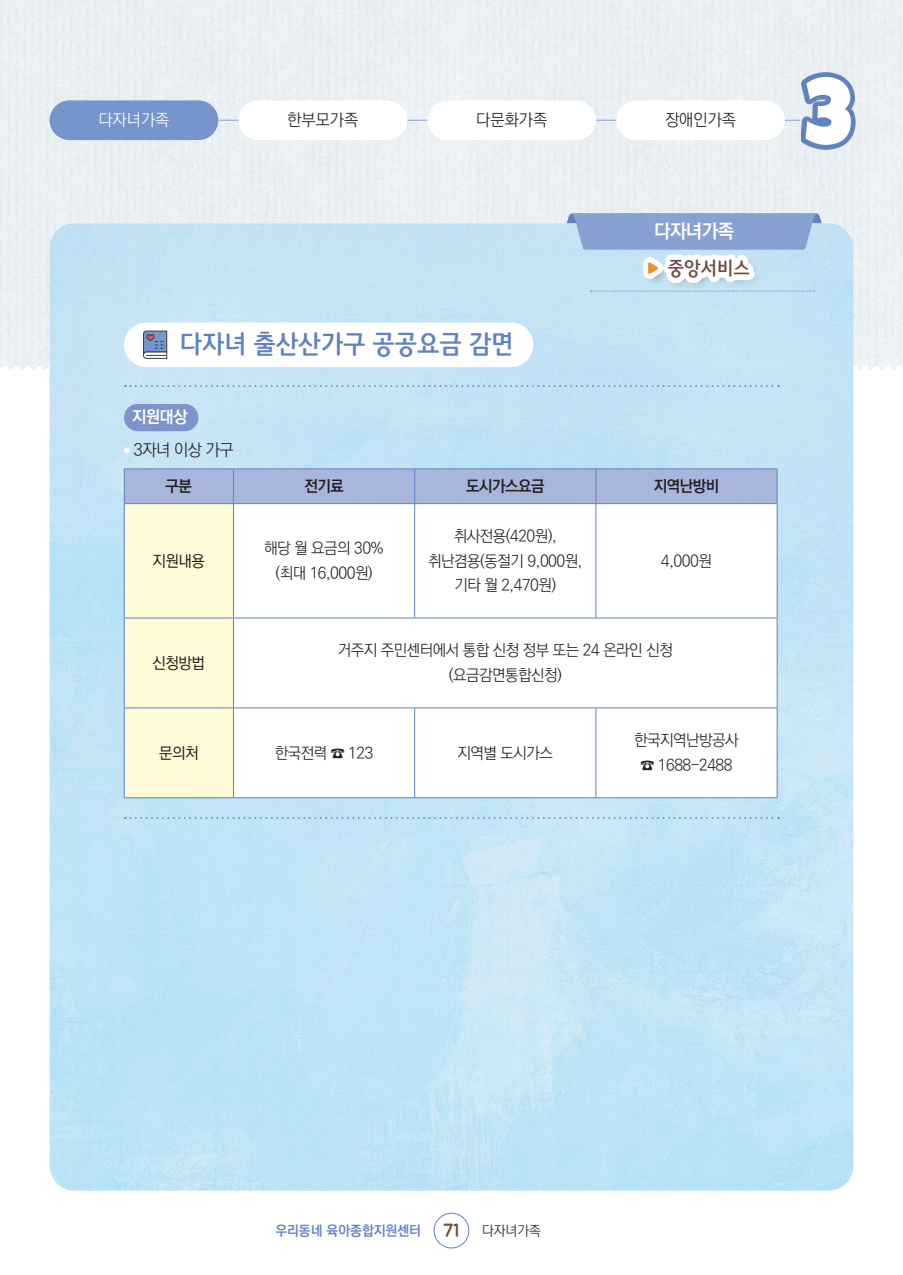
<style>
.page{position:relative;width:903px;height:1275px;background:#fff}
.page>*{position:absolute;margin:0;border:0;box-sizing:border-box;transform-origin:0 0}
.t1{font:26.25px "Rix J Gulim M";letter-spacing:-.03em;color:#6182c1}
.t2{font:700 19.25px "Ko Pub Dotum";letter-spacing:-.03em;color:#fff}
.t3{font:19.25px "Rix J Gulim M";letter-spacing:-.03em;color:#6c4f42}
.t4{font:17.5px "ic TT Sunflower R";color:#6c4f42}
.t5{font:300 16.62px "Ko Pub Dotum";color:#231f20}
.t6{font:300 16.62px "Ko Pub Dotum";color:#fff}
.t7{font:700 16.62px "Ko Pub Dotum";color:#fff}
.ÙÅÁ_Û{font:300 15.75px/24.5px "Ko Pub Dotum";letter-spacing:-.03em;color:#231f20;text-align:center}
.ÙÅÁ_Û-2{font:700 15.75px "Ko Pub Dotum";letter-spacing:-.03em;color:#231f20}
.ÙÅÁ_Û-3{font:500 15.75px "Ko Pub Dotum";letter-spacing:-.03em;color:#231f20}
.t8{font:700 13.83px "Ko Pub Dotum";color:#6182c1}
.t9{font:300 13.83px "Ko Pub Dotum";color:#231f20}
</style>
<div class="page">
<div style="left:0;top:0;width:499px;height:370px;background:#eaf0f3"></div>
<img style="left:50px;top:223px;width:803px;height:968px">
<hr style="left:219px;top:120px;width:581px;height:1px;background:#8a9fd1">
<div style="left:50px;top:100px;width:168px;height:40px;background:#7595cc;border-radius:20px"></div>
<div style="left:616px;top:100px;width:169px;height:40px;background:#fff;border-radius:20px"></div>
<div style="left:427px;top:100px;width:169px;height:40px;background:#fff;border-radius:20px"></div>
<div style="left:238px;top:100px;width:169px;height:40px;background:#fff;border-radius:20px"></div>
<div style="left:434px;top:1213px;width:35px;height:35px;border:1px solid #6182c1;border-radius:50%"></div>
<svg style="left:567px;top:213px;width:255px;height:37px;background:#8ca6d5"></svg>
<svg style="left:801px;top:72px;width:54px;height:78px"></svg>
<svg style="left:805px;top:77px;width:46px;height:68px"></svg>
<div style="left:124px;top:322px;width:409px;height:45px;background:#fff;border-radius:22px"></div>
<svg style="left:143px;top:330px;width:25px;height:29px"></svg>
<div style="left:124px;top:404px;width:74px;height:27px;background:#7d94cb;border-radius:14px"></div>
<svg style="left:124px;top:447px;width:6px;height:6px"></svg>
<svg style="left:125px;top:470px;width:652px;height:327px;background:#dbded8"></svg>
<svg style="left:234px;top:504px;width:543px;height:293px"></svg>
<hr style="left:124px;top:469px;width:109px;height:1px;background:#6182c1">
<hr style="left:124px;top:469px;width:1px;height:34px;background:#6182c1">
<hr style="left:233px;top:469px;width:182px;height:1px;background:#6182c1">
<hr style="left:233px;top:469px;width:1px;height:34px;background:#6182c1">
<hr style="left:415px;top:469px;width:181px;height:1px;background:#6182c1">
<hr style="left:414px;top:469px;width:1px;height:34px;background:#6182c1">
<hr style="left:596px;top:469px;width:181px;height:1px;background:#6182c1">
<hr style="left:596px;top:469px;width:1px;height:34px;background:#6182c1">
<hr style="left:777px;top:469px;width:1px;height:34px;background:#6182c1">
<hr style="left:124px;top:503px;width:109px;height:1px;background:#6182c1">
<hr style="left:124px;top:504px;width:1px;height:114px;background:#6182c1">
<hr style="left:233px;top:503px;width:182px;height:1px;background:#6182c1">
<hr style="left:233px;top:504px;width:1px;height:114px;background:#6182c1">
<hr style="left:415px;top:503px;width:181px;height:1px;background:#6182c1">
<hr style="left:414px;top:504px;width:1px;height:114px;background:#6182c1">
<hr style="left:596px;top:503px;width:181px;height:1px;background:#6182c1">
<hr style="left:596px;top:504px;width:1px;height:114px;background:#6182c1">
<hr style="left:777px;top:504px;width:1px;height:114px;background:#6182c1">
<hr style="left:124px;top:618px;width:109px;height:1px;background:#6182c1">
<hr style="left:124px;top:618px;width:1px;height:90px;background:#6182c1">
<hr style="left:233px;top:618px;width:182px;height:1px;background:#6182c1">
<hr style="left:233px;top:618px;width:1px;height:90px;background:#6182c1">
<hr style="left:415px;top:618px;width:181px;height:1px;background:#6182c1">
<hr style="left:596px;top:618px;width:181px;height:1px;background:#6182c1">
<hr style="left:777px;top:618px;width:1px;height:90px;background:#6182c1">
<hr style="left:124px;top:708px;width:109px;height:1px;background:#6182c1">
<hr style="left:124px;top:708px;width:1px;height:89px;background:#6182c1">
<hr style="left:233px;top:708px;width:182px;height:1px;background:#6182c1">
<hr style="left:233px;top:708px;width:1px;height:89px;background:#6182c1">
<hr style="left:415px;top:708px;width:181px;height:1px;background:#6182c1">
<hr style="left:414px;top:708px;width:1px;height:89px;background:#6182c1">
<hr style="left:596px;top:708px;width:181px;height:1px;background:#6182c1">
<hr style="left:596px;top:708px;width:1px;height:89px;background:#6182c1">
<hr style="left:777px;top:708px;width:1px;height:89px;background:#6182c1">
<hr style="left:124px;top:797px;width:109px;height:1px;background:#6182c1">
<hr style="left:233px;top:797px;width:182px;height:1px;background:#6182c1">
<hr style="left:415px;top:797px;width:181px;height:1px;background:#6182c1">
<hr style="left:596px;top:797px;width:181px;height:1px;background:#6182c1">
<svg style="left:125px;top:385px;width:654px;height:2px"></svg>
<svg style="left:125px;top:817px;width:654px;height:2px"></svg>
<div style="left:643px;top:255px;width:119px;height:36px;background:#c2e2f3"></div>
<svg style="left:643px;top:255px;width:111px;height:28px;background:#f1f7fa"></svg>
<svg style="left:648px;top:262px;width:10px;height:12px"></svg>
<svg style="left:590px;top:291px;width:225px;height:1px"></svg>
<p class="t6" style="left:98px;top:112px;width:73px">다자녀가족</p>
<p class="t5" style="left:287px;top:112px;width:73px">한부모가족</p>
<p class="t5" style="left:476px;top:112px;width:73px">다문화가족</p>
<p class="t5" style="left:665px;top:112px;width:73px">장애인가족</p>
<p class="t2" style="left:654px;top:221px;width:81px">다자녀가족</p>
<p class="t1" style="left:179px;top:330px;width:336px">다자녀 출산산가구 공공요금 감면</p>
<p class="t3" style="left:667px;top:258px;width:84px">중앙서비스</p>
<p class="t7" style="left:132px;top:409px;width:57px">지원대상</p>
<p class="t5" style="left:134px;top:442px;width:101px">3자녀 이상 가구</p>
<p class="ÙÅÁ_Û-2" style="left:166px;top:478px;width:28px">구분</p>
<p class="ÙÅÁ_Û-2" style="left:304px;top:478px;width:41px">전기료</p>
<p class="ÙÅÁ_Û-2" style="left:466px;top:478px;width:80px">도시가스요금</p>
<p class="ÙÅÁ_Û-2" style="left:654px;top:478px;width:67px">지역난방비</p>
<p class="ÙÅÁ_Û-3" style="left:153px;top:553px;width:54px">지원내용</p>
<p class="ÙÅÁ_Û-3" style="left:153px;top:655px;width:54px">신청방법</p>
<p class="ÙÅÁ_Û" style="left:264px;top:537px;width:121px">해당 월 요금의 30%</p>
<p class="ÙÅÁ_Û" style="left:275px;top:561px;width:99px">(최대 16,000원)</p>
<p class="ÙÅÁ_Û" style="left:428px;top:525px;width:156px">취사전용(420원), 취난겸용(동절기 9,000원, 기타 월 2,470원)</p>
<p class="ÙÅÁ_Û" style="left:661px;top:549px;width:52px">4,000원</p>
<p class="ÙÅÁ_Û" style="left:338px;top:639px;width:336px">거주지 주민센터에서 통합 신청 정부 또는 24 온라인 신청</p>
<p class="ÙÅÁ_Û" style="left:449px;top:663px;width:115px">(요금감면통합신청)</p>
<p class="ÙÅÁ_Û-3" style="left:159px;top:745px;width:41px">문의처</p>
<p class="ÙÅÁ_Û" style="left:275px;top:741px;width:100px">한국전력 ☎ 123</p>
<p class="ÙÅÁ_Û" style="left:457px;top:741px;width:97px">지역별 도시가스</p>
<p class="ÙÅÁ_Û" style="left:634px;top:729px;width:106px">한국지역난방공사</p>
<p class="ÙÅÁ_Û" style="left:640px;top:753px;width:94px">☎ 1688-2488</p>
<p class="t8" style="left:275px;top:1223px;width:147px">우리동네 육아종합지원센터</p>
<p class="t4" style="left:443px;top:1221px;width:18px">71</p>
<p class="t9" style="left:482px;top:1224px;width:61px">다자녀가족</p>
</div>
